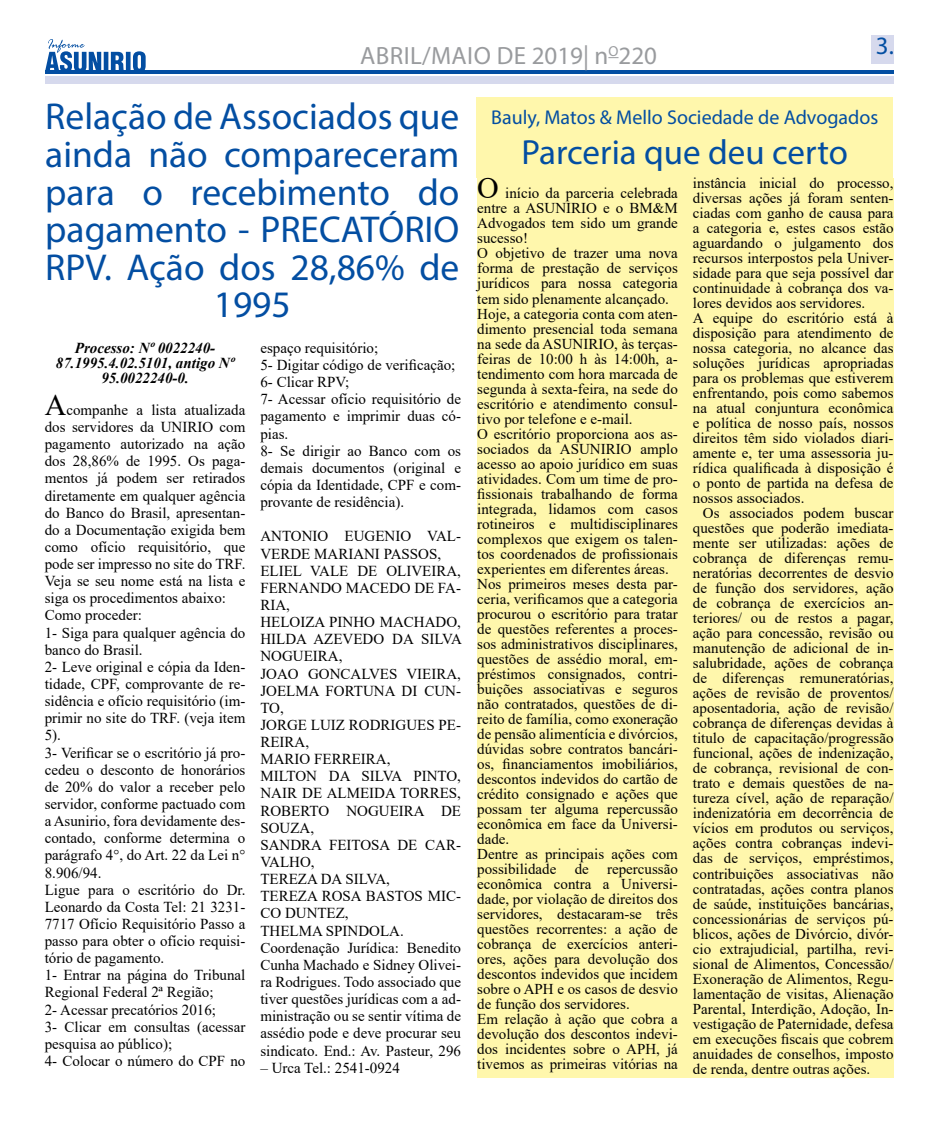
<style>
.page{position:relative;width:939px;height:1124px;background:#fff}
.page>*{position:absolute;margin:0;border:0;box-sizing:border-box;transform-origin:0 0}
.t1{font:37.5px/37.5px "Myriad Pro";color:#034ea2;text-align:center}
.t2{font:35px "Myriad Pro";color:#034ea2}
.t3{font:25px "Myriad Pro";letter-spacing:.02em;color:#999b9e}
.t4{font:25px "Myriad Pro";color:#034ea2}
.t5{font:20px "Myriad Pro";color:#034ea2}
.t6{font:15.12px/17.1px "Times New Roman";color:#000}
.t7{font:italic 700 15.12px/15px "Times New Roman";color:#000;text-align:center}
.t8{font:15px/15px "Times New Roman";color:#000}
.s1{font-size:30.25px}
.s2{font-size:30px}
</style>
<div class="page">
<div style="left:871px;top:35px;width:23px;height:29px;background:#d6d9ed"></div>
<hr style="left:45px;top:70px;width:849px;height:4px;background:#034ea2">
<svg style="left:45px;top:39px;width:101px;height:31px"></svg>
<div style="left:45px;top:76px;width:849px;height:7px;background:#d6d9ed"></div>
<div style="left:477px;top:98px;width:416px;height:80px;background:#fff7ac"></div>
<div style="left:477px;top:178px;width:417px;height:899px;background:#fff7ac"></div>
<h3 class="t4" style="left:876px;top:30px;width:20px">3.</h3>
<h3 class="t3" style="left:360px;top:41px;width:298px">ABRIL/MAIO DE 2019| n<sup>O</sup>220</h3>
<h1 class="t1" style="left:45px;top:97px;width:416px">Relação de Associados que ainda não compareceram para o recebimento do pagamento - PRECATÓRIO<br>RPV. Ação dos 28,86% de<br>1995</h1>
<p class="t7" style="left:56px;top:339px;width:180px">Processo: Nº 0022240-<br>87.1995.4.02.5101, antigo Nº<br>95.0022240-0.</p>
<p class="t6" style="left:45px;top:400px;width:202px"><span class="s1">A</span>companhe a lista atualizada dos servidores da UNIRIO com pagamento autorizado na ação dos 28,86% de 1995. Os paga&shy;mentos já podem ser retirados diretamente em qualquer agência do Banco do Brasil, apresentan&shy;do a Documentação exigida bem como ofício requisitório, que pode ser impresso no site do TRF.<br>Veja se seu nome está na lista e siga os procedimentos abaixo:<br>Como proceder:<br>1- Siga para qualquer agência do banco do Brasil.<br>2- Leve original e cópia da Iden&shy;tidade, CPF, comprovante de re&shy;sidência e ofício requisitório (im&shy;primir no site do TRF. (veja item<br>5).<br>3- Verificar se o escritório já pro&shy;cedeu o desconto de honorários de 20% do valor a receber pelo servidor, conforme pactuado com a Asunirio, fora devidamente des&shy;contado, conforme determina o parágrafo 4°, do Art. 22 da Lei n°<br>8.906/94.<br>Ligue para o escritório do Dr.<br>Leonardo da Costa Tel: 21 3231-<br>7717 Ofício Requisitório Passo a passo para obter o ofício requisi&shy;tório de pagamento.<br>1- Entrar na página do Tribunal<br>Regional Federal 2ª Região;<br>2- Acessar precatórios 2016;<br>3- Clicar em consultas (acessar pesquisa ao público);<br>4- Colocar o número do CPF no</p>
<h3 class="t5" style="left:491px;top:105px;width:389px">Bauly, Matos &amp; Mello Sociedade de Advogados</h3>
<h2 class="t2" style="left:522px;top:130px;width:328px">Parceria que deu certo</h2>
<p class="t8" style="left:477px;top:185px;width:202px"><span class="s2">O</span> início da parceria celebrada entre a ASUNIRIO e o BM&amp;M<br>Advogados tem sido um grande sucesso!<br>O objetivo de trazer uma nova forma de prestação de serviços jurídicos para nossa categoria tem sido plenamente alcançado.<br>Hoje, a categoria conta com aten&shy;dimento presencial toda semana na sede da ASUNIRIO, às terças&shy;feiras de 10:00 h às 14:00h, a&shy;tendimento com hora marcada de segunda à sexta-feira, na sede do escritório e atendimento consul&shy;tivo por telefone e e-mail.<br>O escritório proporciona aos as&shy;sociados da ASUNIRIO amplo acesso ao apoio jurídico em suas atividades. Com um time de pro&shy;fissionais trabalhando de forma integrada, lidamos com casos rotineiros e multidisciplinares complexos que exigem os talen&shy;tos coordenados de profissionais experientes em diferentes áreas.<br>Nos primeiros meses desta par&shy;ceria, verificamos que a categoria procurou o escritório para tratar de questões referentes a proces&shy;sos administrativos disciplinares, questões de assédio moral, em&shy;préstimos consignados, contri&shy;buições associativas e seguros não contratados, questões de di&shy;reito de família, como exoneração de pensão alimentícia e divórcios, dúvidas sobre contratos bancári&shy;os, financiamentos imobiliários, descontos indevidos do cartão de crédito consignado e ações que possam ter alguma repercussão econômica em face da Universi&shy;dade.<br>Dentre as principais ações com possibilidade de repercussão econômica contra a Universi&shy;dade, por violação de direitos dos servidores, destacaram-se três questões recorrentes: a ação de cobrança de exercícios anteri&shy;ores, ações para devolução dos descontos indevidos que incidem sobre o APH e os casos de desvio de função dos servidores.<br>Em relação à ação que cobra a devolução dos descontos indevi&shy;dos incidentes sobre o APH, já tivemos as primeiras vitórias na</p>
<p class="t8" style="left:693px;top:175px;width:202px">instância inicial do processo, diversas ações já foram senten&shy;ciadas com ganho de causa para a categoria e, estes casos estão aguardando o julgamento dos recursos interpostos pela Univer&shy;sidade para que seja possível dar continuidade à cobrança dos va&shy;lores devidos aos servidores.<br>A equipe do escritório está à disposição para atendimento de nossa categoria, no alcance das soluções jurídicas apropriadas para os problemas que estiverem enfrentando, pois como sabemos na atual conjuntura econômica e política de nosso país, nossos direitos têm sido violados diari&shy;amente e, ter uma assessoria ju&shy;rídica qualificada à disposição é o ponto de partida na defesa de nossos associados.</p>
<p class="t6" style="left:260px;top:339px;width:202px">espaço requisitório;<br>5- Digitar código de verificação;<br>6- Clicar RPV;<br>7- Acessar ofício requisitório de pagamento e imprimir duas có&shy;pias.<br>8- Se dirigir ao Banco com os demais documentos (original e cópia da Identidade, CPF e com&shy;provante de residência).</p>
<p class="t6" style="left:260px;top:527px;width:203px">ANTONIO EUGENIO VAL-<br>VERDE MARIANI PASSOS,<br>ELIEL VALE DE OLIVEIRA,<br>FERNANDO MACEDO DE FA-<br>RIA,<br>HELOIZA PINHO MACHADO,<br>HILDA AZEVEDO DA SILVA<br>NOGUEIRA,<br>JOAO GONCALVES VIEIRA,<br>JOELMA FORTUNA DI CUN-<br>TO,<br>JORGE LUIZ RODRIGUES PE-<br>REIRA,<br>MARIO FERREIRA,<br>MILTON DA SILVA PINTO,<br>NAIR DE ALMEIDA TORRES,<br>ROBERTO NOGUEIRA DE<br>SOUZA,<br>SANDRA FEITOSA DE CAR-<br>VALHO,<br>TEREZA DA SILVA,<br>TEREZA ROSA BASTOS MIC-<br>CO DUNTEZ,<br>THELMA SPINDOLA.<br>Coordenação Jurídica: Benedito<br>Cunha Machado e Sidney Olivei&shy;ra Rodrigues. Todo associado que tiver questões jurídicas com a ad&shy;ministração ou se sentir vítima de assédio pode e deve procurar seu sindicato. End.: Av. Pasteur, 296</p>
<p class="t6" style="left:260px;top:1058px;width:141px">– Urca Tel.: 2541-0924</p>
<p class="t8" style="left:693px;top:505px;width:202px;text-align:justify;text-indent:10px">Os associados podem buscar questões que poderão imediata&shy;mente ser utilizadas: ações de cobrança de diferenças remu&shy;neratórias decorrentes de desvio de função dos servidores, ação de cobrança de exercícios an&shy;teriores/ ou de restos a pagar, ação para concessão, revisão ou manutenção de adicional de in&shy;salubridade, ações de cobrança de diferenças remuneratórias, ações de revisão de proventos/ aposentadoria, ação de revisão/ cobrança de diferenças devidas à titulo de capacitação/progressão funcional, ações de indenização, de cobrança, revisional de con&shy;trato e demais questões de na&shy;tureza cível, ação de reparação/ indenizatória em decorrência de vícios em produtos ou serviços, ações contra cobranças indevi&shy;das de serviços, empréstimos, contribuições associativas não contratadas, ações contra planos de saúde, instituições bancárias, concessionárias de serviços pú&shy;blicos, ações de Divórcio, divór&shy;cio extrajudicial, partilha, revi&shy;sional de Alimentos, Concessão/ Exoneração de Alimentos, Regu&shy;lamentação de visitas, Alienação Parental, Interdição, Adoção, In&shy;vestigação de Paternidade, defesa em execuções fiscais que cobrem anuidades de conselhos, imposto de renda, dentre outras ações.</p>
</div>
